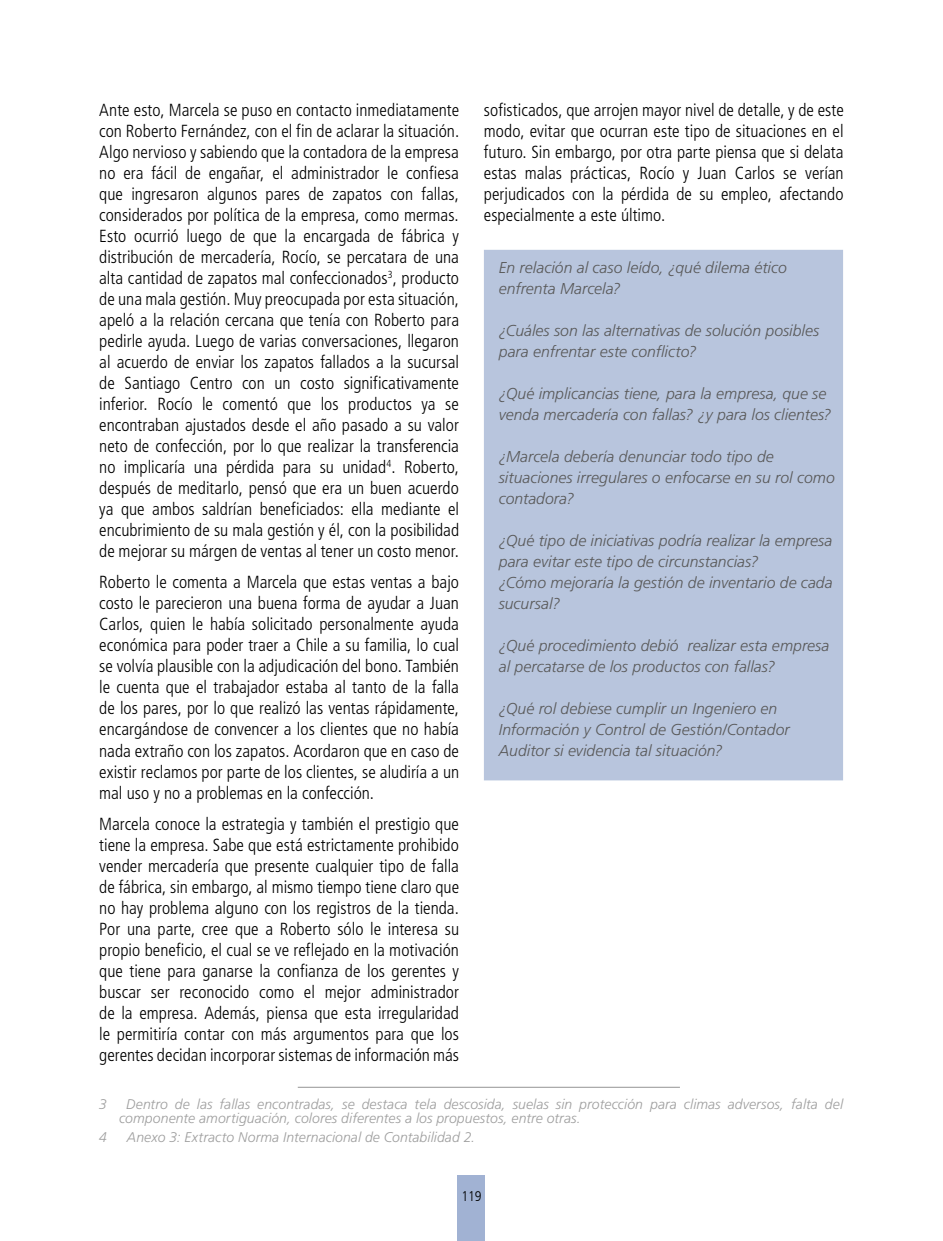
<style>
.page{position:relative;width:943px;height:1241px;background:#fff}
.page>*{position:absolute;margin:0;border:0;box-sizing:border-box;transform-origin:0 0}
.t1{font:300 condensed 17.5px/21px "Frutiger";color:#000;text-align:justify}
.t2{font:italic 300 15.75px/21px "Frutiger";color:#595959}
.t3{font:italic 300 14px/14px "Frutiger";letter-spacing:.005em;color:#9e9e9e}
.t4{font:300 condensed 14px "Frutiger LT";color:#000}
</style>
<div class="page">
<div style="left:457px;top:1175px;width:28px;height:65px;background:#a1b2d3"></div>
<div style="left:484px;top:250px;width:359px;height:530px;background:#b8c5dd"></div>
<hr style="left:298px;top:1086px;width:382px;height:1px;background:#949494">
<p class="t1" style="left:484px;top:99px;width:361px">sofisticados, que arrojen mayor nivel de detalle, y de este modo, evitar que ocurran este tipo de situaciones en el futuro. Sin embargo, por otra parte piensa que si delata estas malas prácticas, Rocío y Juan Carlos se verían perjudicados con la pérdida de su empleo, afectando especialmente a este último.</p>
<p class="t2" style="left:499px;top:257px;width:289px">En relación al caso leído, ¿qué dilema ético enfrenta Marcela?</p>
<p class="t2" style="left:499px;top:320px;width:322px">¿Cuáles son las alternativas de solución posibles para enfrentar este conflicto?</p>
<p class="t2" style="left:499px;top:383px;width:334px">¿Qué implicancias tiene, para la empresa, que se venda mercadería con fallas? ¿y para los clientes?</p>
<p class="t2" style="left:499px;top:446px;width:337px">¿Marcela debería denunciar todo tipo de situaciones irregulares o enfocarse en su rol como contadora?</p>
<p class="t2" style="left:499px;top:530px;width:335px">¿Qué tipo de iniciativas podría realizar la empresa para evitar este tipo de circunstancias?<br>¿Cómo mejoraría la gestión de inventario de cada sucursal?</p>
<p class="t2" style="left:499px;top:635px;width:332px">¿Qué procedimiento debió realizar esta empresa al percatarse de los productos con fallas?</p>
<p class="t2" style="left:499px;top:698px;width:292px">¿Qué rol debiese cumplir un Ingeniero en<br>Información y Control de Gestión/Contador<br>Auditor si evidencia tal situación?</p>
<p class="t1" style="left:99px;top:99px;width:361px">Ante esto, Marcela se puso en contacto inmediatamente con Roberto Fernández, con el fin de aclarar la situación.<br>Algo nervioso y sabiendo que la contadora de la empresa no era fácil de engañar, el administrador le confiesa que ingresaron algunos pares de zapatos con fallas, considerados por política de la empresa, como mermas.<br>Esto ocurrió luego de que la encargada de fábrica y distribución de mercadería, Rocío, se percatara de una alta cantidad de zapatos mal confeccionados<sup>3</sup>, producto de una mala gestión. Muy preocupada por esta situación, apeló a la relación cercana que tenía con Roberto para pedirle ayuda. Luego de varias conversaciones, llegaron al acuerdo de enviar los zapatos fallados a la sucursal de Santiago Centro con un costo significativamente inferior. Rocío le comentó que los productos ya se encontraban ajustados desde el año pasado a su valor neto de confección, por lo que realizar la transferencia no implicaría una pérdida para su unidad<sup>4</sup>. Roberto, después de meditarlo, pensó que era un buen acuerdo ya que ambos saldrían beneficiados: ella mediante el encubrimiento de su mala gestión y él, con la posibilidad de mejorar su márgen de ventas al tener un costo menor.</p>
<p class="t1" style="left:99px;top:572px;width:361px">Roberto le comenta a Marcela que estas ventas a bajo costo le parecieron una buena forma de ayudar a Juan Carlos, quien le había solicitado personalmente ayuda económica para poder traer a Chile a su familia, lo cual se volvía plausible con la adjudicación del bono. También le cuenta que el trabajador estaba al tanto de la falla de los pares, por lo que realizó las ventas rápidamente, encargándose de convencer a los clientes que no había nada extraño con los zapatos. Acordaron que en caso de existir reclamos por parte de los clientes, se aludiría a un mal uso y no a problemas en la confección.</p>
<p class="t1" style="left:99px;top:813px;width:361px">Marcela conoce la estrategia y también el prestigio que tiene la empresa. Sabe que está estrictamente prohibido vender mercadería que presente cualquier tipo de falla de fábrica, sin embargo, al mismo tiempo tiene claro que no hay problema alguno con los registros de la tienda.<br>Por una parte, cree que a Roberto sólo le interesa su propio beneficio, el cual se ve reflejado en la motivación que tiene para ganarse la confianza de los gerentes y buscar ser reconocido como el mejor administrador de la empresa. Además, piensa que esta irregularidad le permitiría contar con más argumentos para que los gerentes decidan incorporar sistemas de información más</p>
<p class="t3" style="left:99px;top:1096px;width:9px">3</p>
<p class="t3" style="left:119px;top:1096px;width:725px;text-indent:7px">Dentro de las fallas encontradas, se destaca tela descosida, suelas sin protección para climas adversos, falta del componente amortiguación, colores diferentes a los propuestos, entre otras.</p>
<p class="t3" style="left:99px;top:1129px;width:9px">4</p>
<p class="t3" style="left:127px;top:1129px;width:349px">Anexo 3: Extracto Norma Internacional de Contabilidad 2.</p>
<p class="t4" style="left:461px;top:1188px;width:22px">119</p>
</div>
